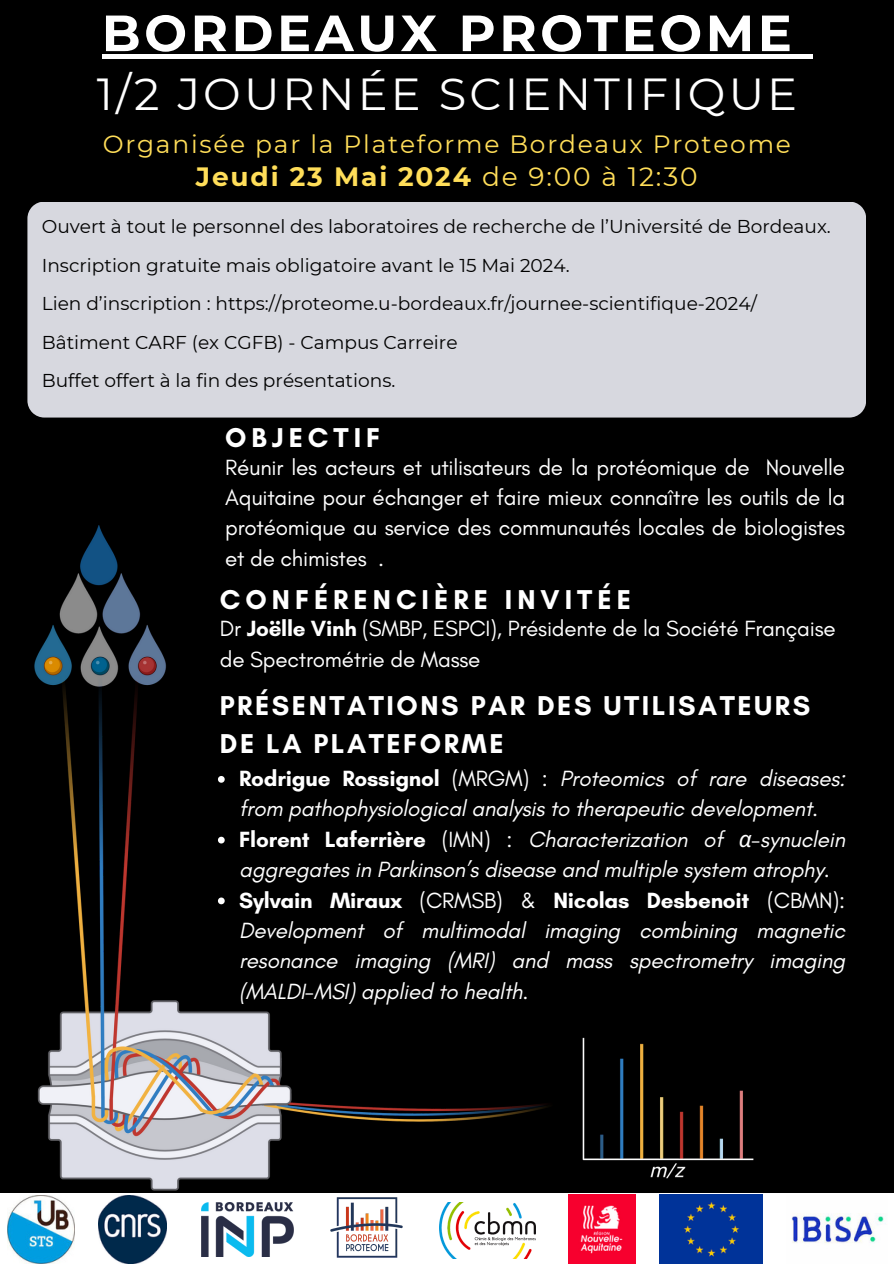
<style>
.page{position:relative;width:894px;height:1264px;background:#fff}
.page>*{position:absolute;margin:0;border:0;box-sizing:border-box;transform-origin:0 0}
.t1{font:700 50.85px "Montserrat";letter-spacing:.07em;color:#fff}
.t2{font:44.85px "Montserrat";letter-spacing:.07em;color:#fff}
.t3{font:700 27.75px/38.2px "Glacial Indifference";letter-spacing:.09em;color:#fff}
.t4{font:700 27.75px "Glacial Indifference";letter-spacing:.18em;color:#fff}
.t5{font:700 26.4px "Montserrat";letter-spacing:.07em;color:#ffde59}
.t6{font:24.9px "Montserrat";letter-spacing:.07em;color:#ffde59}
.t7{font:italic 22.35px/30.3px "Glacial Indifference";letter-spacing:-.01em;color:#fff}
.t8{font:22.35px/30.3px "Glacial Indifference";letter-spacing:-.01em;color:#fff;text-align:justify}
.t9{font:18.6px "Montserrat";color:#000}
.s1{font-weight:400}
.s2{font-weight:700}
.s3{font-weight:700;font-style:normal}
.s4{font-style:normal}
.s5{font-family:"Noto Sans"}
</style>
<div class="page">
<div style="left:0;top:0;width:893px;height:1263px;background:#000"></div>
<img style="left:34px;top:525px;width:720px;height:666px">
<div style="left:27px;top:202px;width:839px;height:215px;background:#d7d8df"></div>
<div style="left:102px;top:54px;width:693px;height:5px;background:#fff"></div>
<div style="left:795px;top:54px;width:18px;height:5px;background:#fff"></div>
<svg style="left:218px;top:776px;width:7px;height:6px"></svg>
<svg style="left:218px;top:836px;width:7px;height:7px"></svg>
<svg style="left:218px;top:897px;width:7px;height:7px"></svg>
<div style="left:0;top:1193px;width:893px;height:70px;background:#fff"></div>
<img style="left:7px;top:1195px;width:68px;height:68px">
<img style="left:98px;top:1195px;width:68px;height:68px">
<img style="left:568px;top:1194px;width:67px;height:69px">
<div style="left:659px;top:1194px;width:103px;height:69px;background:#039"></div>
<img style="left:791px;top:1213px;width:95px;height:30px">
<img style="left:201px;top:1202px;width:92px;height:54px">
<img style="left:439px;top:1202px;width:96px;height:56px">
<img style="left:330px;top:1197px;width:73px;height:61px">
<h2 class="t1" style="left:102px;top:2px;width:691px">BORDEAUX PROTEOME</h2>
<h2 class="t2" style="left:97px;top:66px;width:701px">1/2 JOURNÉE SCIENTIFIQUE</h2>
<h4 class="t6" style="left:103px;top:129px;width:689px">Organisée par la Plateforme Bordeaux Proteome</h4>
<h4 class="t5" style="left:196px;top:160px;width:503px">Jeudi 23 Mai 2024 <span class="s1">de 9:00 à 12:30</span></h4>
<h3 class="t9" style="left:42px;top:215px;width:790px">Ouvert à tout le personnel des laboratoires de recherche de l’Université de Bordeaux.</h3>
<p class="t9" style="left:42px;top:254px;width:529px">Inscription gratuite mais obligatoire avant le 15 Mai 2024.</p>
<p class="t9" style="left:42px;top:292px;width:716px">Lien d’inscription : https://proteome.u-bordeaux.fr/journee-scientifique-2024/</p>
<p class="t9" style="left:42px;top:331px;width:417px">Bâtiment CARF (ex CGFB) - Campus Carreire</p>
<p class="t9" style="left:42px;top:369px;width:355px">Buffet offert à la fin des présentations.</p>
<h2 class="t4" style="left:225px;top:421px;width:157px">OBJECTIF</h2>
<p class="t8" style="left:225px;top:451px;width:621px">Réunir les acteurs et utilisateurs de la protéomique de Nouvelle Aquitaine pour échanger et faire mieux connaître les outils de la protéomique au service des communautés locales de biologistes et de chimistes .</p>
<p class="t4" style="left:220px;top:583px;width:412px">CONFÉRENCIÈRE INVITÉE</p>
<p class="t8" style="left:220px;top:613px;width:617px">Dr <span class="s2">Joëlle Vinh</span> (SMBP, ESPCI), Présidente de la Société Française de Spectrométrie de Masse</p>
<p class="t3" style="left:220px;top:686px;width:591px">PRÉSENTATIONS PAR DES UTILISATEURS<br>DE LA PLATEFORME</p>
<h4 class="t7" style="left:239px;top:763px;width:607px"><span class="s3">Rodrigue Rossignol</span> <span class="s4">(MRGM) :</span> Proteomics of rare diseases: from pathophysiological analysis to therapeutic development.</h4>
<h2 class="t7" style="left:239px;top:823px;width:607px"><span class="s3">Florent Laferrière</span> <span class="s4">(IMN) :</span> Characterization of <span class="s5">α</span>-synuclein aggregates in Parkinson’s disease and multiple system atrophy.</h2>
<p class="t7" style="left:239px;top:884px;width:607px;text-align:justify"><span class="s3">Sylvain Miraux</span> <span class="s4">(CRMSB) &amp;</span> <span class="s3">Nicolas Desbenoit</span> <span class="s4">(CBMN):<br></span>Development of multimodal imaging combining magnetic resonance imaging (MRI) and mass spectrometry imaging (MALDI-MSI) applied to health.</p>
</div>
